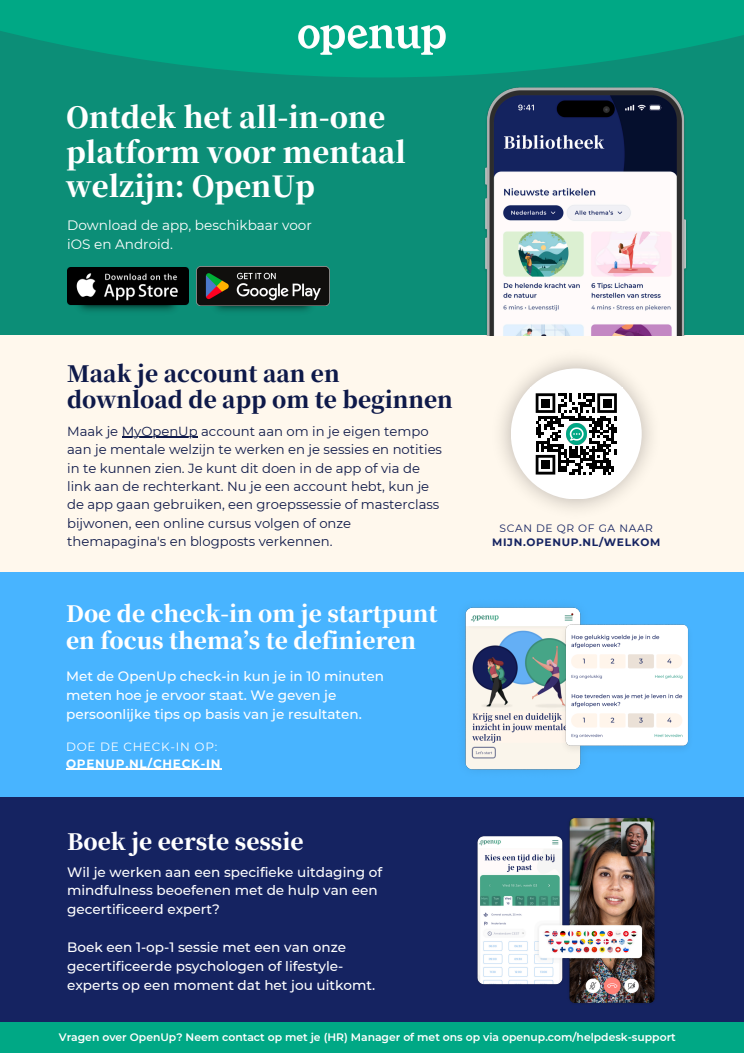
<style>
.page{position:relative;width:744px;height:1053px;background:#fff}
.page>*{position:absolute;margin:0;border:0;box-sizing:border-box;transform-origin:0 0}
.t1{font:900 28.8px/34.5px "Noto Serif JP";color:#fff}
.t2{font:900 22.4px/26.7px "Noto Serif JP";color:#fff}
.t3{font:900 22.4px/26.7px "Noto Serif JP";color:#0e1949}
.t4{font:500 13.6px/18.9px "Montserrat";color:#fff}
.t5{font:13.6px/18.9px "Montserrat";color:#fff}
.t6{font:13.2px/18.3px "Montserrat";color:#0e1949}
.t7{font:700 12px/16.8px "Montserrat";letter-spacing:.06em;color:#fff}
.t8{font:600 10.8px "Montserrat";color:#fff}
.t9{font:700 10.68px "Montserrat";letter-spacing:.06em;color:#152361}
.t10{font:10.68px "Montserrat";letter-spacing:.06em;color:#152361}
.s1{font-weight:400}
</style>
<div class="page">
<div style="left:0;top:0;width:744px;height:1052px;background:#0c8e77"></div>
<div style="left:0;top:0;width:744px;height:77px;background:#00a885"></div>
<img style="left:299px;top:25px;width:146px;height:30px">
<img style="left:67px;top:267px;width:122px;height:38px">
<img style="left:196px;top:266px;width:134px;height:40px">
<div style="left:0;top:335px;width:744px;height:238px;background:#fff8ed"></div>
<div style="left:0;top:573px;width:744px;height:225px;background:#48b4ff"></div>
<div style="left:0;top:797px;width:744px;height:225px;background:#152361"></div>
<div style="left:0;top:1022px;width:744px;height:30px;background:#00a885"></div>
<img style="left:465px;top:607px;width:116px;height:163px">
<img style="left:560px;top:621px;width:129px;height:134px">
<img style="left:477px;top:818px;width:178px;height:185px">
<img style="left:501px;top:359px;width:150px;height:150px">
<div style="left:511px;top:368px;width:131px;height:131px;background:#fff;border-radius:50%"></div>
<svg style="left:536px;top:393px;width:81px;height:81px"></svg>
<div style="left:541px;top:399px;width:9px;height:8px;background:#000"></div>
<div style="left:603px;top:399px;width:8px;height:8px;background:#000"></div>
<div style="left:541px;top:460px;width:9px;height:9px;background:#000"></div>
<img style="left:566px;top:424px;width:20px;height:20px">
<img style="left:453px;top:53px;width:265px;height:282px">
<hr style="left:66px;top:768px;width:155px;height:1px;background:#fff">
<hr style="left:122px;top:437px;width:76px;height:1px;background:#0e1949">
<h4 class="t1" style="left:66px;top:98px;width:341px">Ontdek het all-in-one platform voor mentaal welzijn: OpenUp</h4>
<p class="t5" style="left:67px;top:216px;width:246px">Download de app, beschikbaar voor iOS en Android.</p>
<p class="t3" style="left:67px;top:358px;width:387px">Maak je account aan en download de app om te beginnen</p>
<p class="t6" style="left:67px;top:422px;width:363px">Maak je MyOpenUp account aan om in je eigen tempo</p>
<h2 class="t6" style="left:67px;top:440px;width:376px">aan je mentale welzijn te werken en je sessies en notities in te kunnen zien. Je kunt dit doen in de app of via de link aan de rechterkant. Nu je een account hebt, kun je de app gaan gebruiken, een groepssessie of masterclass bijwonen, een online cursus volgen of onze themapagina's en blogposts verkennen.</h2>
<p class="t2" style="left:66px;top:599px;width:373px">Doe de check-in om je startpunt en focus thema’s te definieren</p>
<p class="t4" style="left:66px;top:666px;width:319px">Met de OpenUp check-in kun je in 10 minuten meten hoe je ervoor staat. We geven je persoonlijke tips op basis van je resultaten.</p>
<h2 class="t7" style="left:66px;top:738px;width:156px"><span class="s1">DOE DE CHECK-IN OP:<br></span>OPENUP.NL/CHECK-IN</h2>
<p class="t2" style="left:67px;top:826px;width:238px">Boek je eerste sessie</p>
<h3 class="t10" style="left:500px;top:521px;width:155px">SCAN DE QR OF GA NAAR</h3>
<h3 class="t9" style="left:492px;top:536px;width:169px">MIJN.OPENUP.NL/WELKOM</h3>
<h3 class="t4" style="left:67px;top:862px;width:317px">Wil je werken aan een specifieke uitdaging of mindfulness beoefenen met de hulp van een gecertificeerd expert?</h3>
<h5 class="t4" style="left:67px;top:937px;width:310px">Boek een 1-op-1 sessie met een van onze gecertificeerde psychologen of lifestyle&shy;experts op een moment dat het jou uitkomt.</h5>
<p class="t8" style="left:59px;top:1030px;width:618px">Vragen over OpenUp? Neem contact op met je (HR) Manager of met ons op via openup.com/helpdesk-support</p>
</div>
